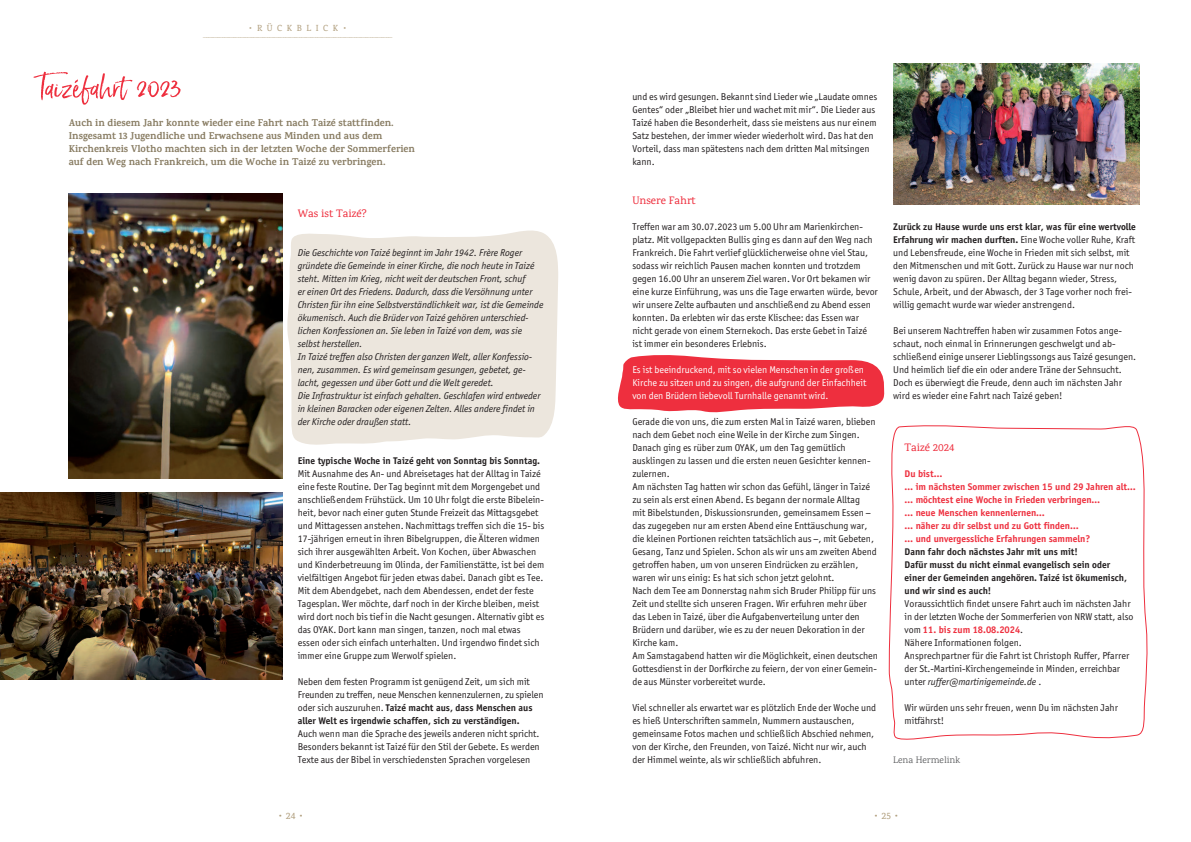
<style>
.page{position:relative;width:1191px;height:842px;background:#fff}
.page>*{position:absolute;margin:0;border:0;box-sizing:border-box;transform-origin:0 0}
.t1{font:500 11px "Karma";color:#ee2f3e}
.t2{font:10px/13px "Officina Sans";color:#231f20}
.t3{font:italic 10px/13px "Officina Sans";color:#231f20}
.t4{font:700 10px/13px "Karma";color:#877b61}
.t5{font:700 10px/13px "Officina Sans";color:#231f20}
.t6{font:700 10px/13px "Officina Sans";color:#ee2f3e}
.t7{font:10px/13px "Officina Sans";color:#fff}
.t8{font:500 10px "Karma";color:#b19f7e}
.t9{font:9.5px "Karma";color:#57585a}
.t10{font:500 9px "Karma";letter-spacing:.5em;color:#b19f7e}
.t11{font:500 5px "Karma";color:#b19f7e}
.s1{font-weight:700}
.s2{font-weight:700;color:#ee2f3e}
.s3{font-style:italic}
</style>
<div class="page">
<svg style="left:287px;top:230px;width:271px;height:215px;background:#ede7df"></svg>
<img style="left:68px;top:194px;width:214px;height:285px">
<img style="left:0;top:492px;width:282px;height:187px">
<svg style="left:618px;top:355px;width:266px;height:58px;background:#f04e5b"></svg>
<svg style="left:888px;top:425px;width:260px;height:315px"></svg>
<img style="left:893px;top:63px;width:247px;height:141px">
<svg style="left:34px;top:72px;width:147px;height:33px"></svg>
<p class="t10" style="left:248px;top:23px;width:100px">•RÜCKBLICK•</p>
<p class="t11" style="left:203px;top:35px;width:191px">–––––––––––––––––––––––––––--––––––––––––––––––––––––––––––––––––––––––––––––––––––––––––––––––––––––––––––</p>
<p class="t4" style="left:69px;top:116px;width:348px">Auch in diesem Jahr konnte wieder eine Fahrt nach Taizé stattfinden.<br>Insgesamt 13 Jugendliche und Erwachsene aus Minden und aus dem Kirchenkreis Vlotho machten sich in der letzten Woche der Sommerferien auf den Weg nach Frankreich, um die Woche in Taizé zu verbringen.</p>
<p class="t1" style="left:298px;top:207px;width:71px">Was ist Taizé?</p>
<p class="t3" style="left:298px;top:246px;width:247px">Die Geschichte von Taizé beginnt im Jahr 1942. Frère Roger gründete die Gemeinde in einer Kirche, die noch heute in Taizé steht. Mitten im Krieg, nicht weit der deutschen Front, schuf<br>er einen Ort des Friedens. Dadurch, dass die Versöhnung unter Christen für ihn eine Selbstverständlichkeit war, ist die Gemeinde ökumenisch. Auch die Brüder von Taizé gehören unterschied&shy;lichen Konfessionen an. Sie leben in Taizé von dem, was sie selbst herstellen.<br>In Taizé treffen also Christen der ganzen Welt, aller Konfessio&shy;nen, zusammen. Es wird gemeinsam gesungen, gebetet, ge&shy;lacht, gegessen und über Gott und die Welt geredet.<br>Die Infrastruktur ist einfach gehalten. Geschlafen wird entweder in kleinen Baracken oder eigenen Zelten. Alles andere findet in der Kirche oder draußen statt.</p>
<p class="t5" style="left:298px;top:454px;width:244px">Eine typische Woche in Taizé geht von Sonntag bis Sonntag.</p>
<p class="t2" style="left:298px;top:467px;width:248px">Mit Ausnahme des An- und Abreisetages hat der Alltag in Taizé eine feste Routine. Der Tag beginnt mit dem Morgengebet und anschließendem Frühstück. Um 10 Uhr folgt die erste Bibelein&shy;heit, bevor nach einer guten Stunde Freizeit das Mittagsgebet und Mittagessen anstehen. Nachmittags treffen sich die 15- bis 17-jährigen erneut in ihren Bibelgruppen, die Älteren widmen sich ihrer ausgewählten Arbeit. Von Kochen, über Abwaschen und Kinderbetreuung im Olinda, der Familienstätte, ist bei dem vielfältigen Angebot für jeden etwas dabei. Danach gibt es Tee.<br>Mit dem Abendgebet, nach dem Abendessen, endet der feste Tagesplan. Wer möchte, darf noch in der Kirche bleiben, meist wird dort noch bis tief in die Nacht gesungen. Alternativ gibt es das OYAK. Dort kann man singen, tanzen, noch mal etwas essen oder sich einfach unterhalten. Und irgendwo findet sich immer eine Gruppe zum Werwolf spielen.</p>
<p class="t2" style="left:298px;top:675px;width:247px">Neben dem festen Programm ist genügend Zeit, um sich mit Freunden zu treffen, neue Menschen kennenzulernen, zu spielen oder sich auszuruhen. <span class="s1">Taizé macht aus, dass Menschen aus aller Welt es irgendwie schaffen, sich zu verständigen.</span></p>
<p class="t2" style="left:298px;top:727px;width:243px;text-align:justify">Auch wenn man die Sprache des jeweils anderen nicht spricht.<br>Besonders bekannt ist Taizé für den Stil der Gebete. Es werden Texte aus der Bibel in verschiedensten Sprachen vorgelesen</p>
<p class="t2" style="left:632px;top:90px;width:246px">und es wird gesungen. Bekannt sind Lieder wie „Laudate omnes Gentes“ oder „Bleibet hier und wachet mit mir“. Die Lieder aus Taizé haben die Besonderheit, dass sie meistens aus nur einem Satz bestehen, der immer wieder wiederholt wird. Das hat den Vorteil, dass man spätestens nach dem dritten Mal mitsingen kann.</p>
<p class="t1" style="left:632px;top:194px;width:65px">Unsere Fahrt</p>
<p class="t2" style="left:632px;top:220px;width:247px">Treffen war am 30.07.2023 um 5.00 Uhr am Marienkirchen&shy;platz. Mit vollgepackten Bullis ging es dann auf den Weg nach Frankreich. Die Fahrt verlief glücklicherweise ohne viel Stau, sodass wir reichlich Pausen machen konnten und trotzdem gegen 16.00 Uhr an unserem Ziel waren. Vor Ort bekamen wir eine kurze Einführung, was uns die Tage erwarten würde, bevor wir unsere Zelte aufbauten und anschließend zu Abend essen konnten. Da erlebten wir das erste Klischee: das Essen war nicht gerade von einem Sternekoch. Das erste Gebet in Taizé ist immer ein besonderes Erlebnis.</p>
<p class="t7" style="left:632px;top:363px;width:236px">Es ist beeindruckend, mit so vielen Menschen in der großen<br>Kirche zu sitzen und zu singen, die aufgrund der Einfachheit von den Brüdern liebevoll Turnhalle genannt wird.</p>
<p class="t2" style="left:632px;top:415px;width:247px">Gerade die von uns, die zum ersten Mal in Taizé waren, blieben nach dem Gebet noch eine Weile in der Kirche zum Singen.<br>Danach ging es rüber zum OYAK, um den Tag gemütlich ausklingen zu lassen und die ersten neuen Gesichter kennen&shy;zulernen.<br>Am nächsten Tag hatten wir schon das Gefühl, länger in Taizé zu sein als erst einen Abend. Es begann der normale Alltag<br>mit Bibelstunden, Diskussionsrunden, gemeinsamem Essen – das zugegeben nur am ersten Abend eine Enttäuschung war, die kleinen Portionen reichten tatsächlich aus –, mit Gebeten, Gesang, Tanz und Spielen. Schon als wir uns am zweiten Abend getroffen haben, um von unseren Eindrücken zu erzählen, waren wir uns einig: Es hat sich schon jetzt gelohnt.<br>Nach dem Tee am Donnerstag nahm sich Bruder Philipp für uns Zeit und stellte sich unseren Fragen. Wir erfuhren mehr über das Leben in Taizé, über die Aufgabenverteilung unter den Brüdern und darüber, wie es zu der neuen Dekoration in der Kirche kam.<br>Am Samstagabend hatten wir die Möglichkeit, einen deutschen Gottesdienst in der Dorfkirche zu feiern, der von einer Gemein&shy;de aus Münster vorbereitet wurde.</p>
<p class="t2" style="left:632px;top:701px;width:245px">Viel schneller als erwartet war es plötzlich Ende der Woche und es hieß Unterschriften sammeln, Nummern austauschen, gemeinsame Fotos machen und schließlich Abschied nehmen, von der Kirche, den Freunden, von Taizé. Nicht nur wir, auch der Himmel weinte, als wir schließlich abfuhren.</p>
<p class="t2" style="left:893px;top:220px;width:244px"><span class="s1">Zurück zu Hause wurde uns erst klar, was für eine wertvolle Erfahrung wir machen durften.</span> Eine Woche voller Ruhe, Kraft und Lebensfreude, eine Woche in Frieden mit sich selbst, mit den Mitmenschen und mit Gott. Zurück zu Hause war nur noch wenig davon zu spüren. Der Alltag begann wieder, Stress, Schule, Arbeit, und der Abwasch, der 3 Tage vorher noch frei&shy;willig gemacht wurde war wieder anstrengend.</p>
<p class="t2" style="left:893px;top:324px;width:244px">Bei unserem Nachtreffen haben wir zusammen Fotos ange&shy;schaut, noch einmal in Erinnerungen geschwelgt und ab&shy;schließend einige unserer Lieblingssongs aus Taizé gesungen.<br>Und heimlich lief die ein oder andere Träne der Sehnsucht.<br>Doch es überwiegt die Freude, denn auch im nächsten Jahr wird es wieder eine Fahrt nach Taizé geben!</p>
<p class="t1" style="left:904px;top:441px;width:51px">Taizé 2024</p>
<p class="t6" style="left:904px;top:467px;width:232px">Du bist…<br>… im nächsten Sommer zwischen 15 und 29 Jahren alt… … möchtest eine Woche in Frieden verbringen…<br>… neue Menschen kennenlernen…<br>… näher zu dir selbst und zu Gott finden…<br>… und unvergessliche Erfahrungen sammeln?</p>
<p class="t5" style="left:904px;top:545px;width:224px">Dann fahr doch nächstes Jahr mit uns mit!<br>Dafür musst du nicht einmal evangelisch sein oder einer der Gemeinden angehören. Taizé ist ökumenisch, und wir sind es auch!</p>
<p class="t2" style="left:904px;top:597px;width:230px">Voraussichtlich findet unsere Fahrt auch im nächsten Jahr in der letzten Woche der Sommerferien von NRW statt, also vom <span class="s2">11. bis zum 18.08.2024</span>.<br>Nähere Informationen folgen.<br>Ansprechpartner für die Fahrt ist Christoph Ruffer, Pfarrer der St.-Martini-Kirchengemeinde in Minden, erreichbar unter <span class="s3">ruffer@martinigemeinde.de</span> .</p>
<p class="t2" style="left:904px;top:701px;width:215px">Wir würden uns sehr freuen, wenn Du im nächsten Jahr mitfährst!</p>
<p class="t9" style="left:893px;top:754px;width:69px">Lena Hermelink</p>
<p class="t8" style="left:278px;top:809px;width:27px">•24•</p>
<p class="t8" style="left:873px;top:809px;width:26px">•25•</p>
</div>
